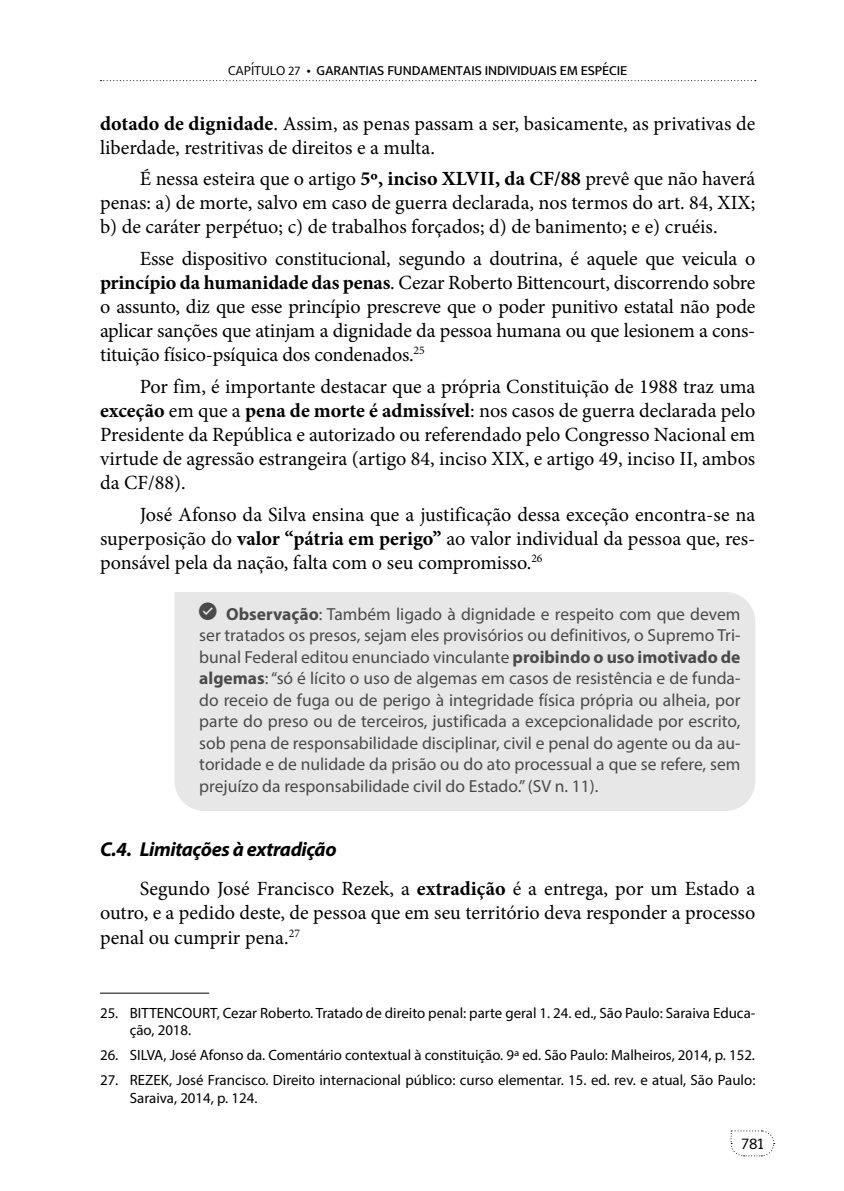
<style>
.page{position:relative;width:844px;height:1191px;background:#fff}
.page>*{position:absolute;margin:0;border:0;box-sizing:border-box;transform-origin:0 0}
.TEXTO{font:20.12px/24.2px "Minion Pro";color:#000;text-align:justify}
.TIT_3{font:italic 700 20.12px "Myriad Pro";letter-spacing:-.02em;color:#000}
.t1{font:17.5px/21.5px "Myriad Pro";color:#4a4a4a;text-align:justify}
.t2{font:300 17.5px "Seb Neue";color:#000}
.RODAPE{font:14.88px/17.5px "Myriad Pro";color:#000}
.t3{font:500 14px "Seb Neue";letter-spacing:-.01em;color:#000}
.t4{font:300 14px "Seb Neue";letter-spacing:-.01em;color:#000}
.s1{font-weight:500}
.s2{font-weight:700}
.s3{font-family:"Segoe MDL2 Assets"}
</style>
<div class="page">
<svg style="left:730px;top:1130px;width:44px;height:26px"></svg>
<svg style="left:100px;top:80px;width:655px;height:1px"></svg>
<div style="left:174px;top:592px;width:581px;height:219px;background:#e7e7e7"></div>
<hr style="left:100px;top:992px;width:109px;height:1px;background:#000">
<p class="t4" style="left:228px;top:62px;width:98px">CAPÍTULO 27 • <span class="s1">GARANT</span></p>
<p class="t3" style="left:365px;top:62px;width:47px">IAS FUNDA</p>
<p class="t3" style="left:429px;top:62px;width:20px">MENTA</p>
<p class="t3" style="left:471px;top:62px;width:156px">IS INDIVIDUAIS EM ESPÉCIE</p>
<p class="TEXTO" style="left:100px;top:111px;width:656px"><span class="s2">dotado de dignidade</span>. Assim, as penas passam a ser, basicamente, as privativas de liberdade, restritivas de direitos e a multa.</p>
<p class="TEXTO" style="left:100px;top:167px;width:656px;text-indent:40px">É nessa esteira que o artigo <span class="s2">5º, inciso XLVII, da CF/88</span> prevê que não haverá penas: a) de morte, salvo em caso de guerra declarada, nos termos do art. 84, XIX; b) de caráter perpétuo; c) de trabalhos forçados; d) de banimento; e e) cruéis.</p>
<p class="TEXTO" style="left:100px;top:246px;width:656px;text-indent:40px">Esse dispositivo constitucional, segundo a doutrina, é aquele que veicula o <span class="s2">princípio da humanidade das penas</span>. Cezar Roberto Bittencourt, discorrendo sobre o assunto, diz que esse princípio prescreve que o poder punitivo estatal não pode aplicar sanções que atinjam a dignidade da pessoa humana ou que lesionem a cons&shy;tituição físico-psíquica dos condenados.<sup>25</sup></p>
<p class="TEXTO" style="left:100px;top:374px;width:656px;text-indent:40px">Por fim, é importante destacar que a própria Constituição de 1988 traz uma <span class="s2">exceção</span> em que a <span class="s2">pena de morte é admissível</span>: nos casos de guerra declarada pelo Presidente da República e autorizado ou referendado pelo Congresso Nacional em virtude de agressão estrangeira (artigo 84, inciso XIX, e artigo 49, inciso II, ambos da CF/88).</p>
<p class="TEXTO" style="left:100px;top:502px;width:656px;text-indent:40px">José Afonso da Silva ensina que a justificação dessa exceção encontra-se na superposição do <span class="s2">valor “pátria em perigo”</span> ao valor individual da pessoa que, res&shy;ponsável pela da nação, falta com o seu compromisso.<sup>26</sup></p>
<p class="t1" style="left:199px;top:603px;width:542px"><span class="s3">ͬ</span> <span class="s2">Observação</span>: Também ligado à dignidade e respeito com que devem ser tratados os presos, sejam eles provisórios ou definitivos, o Supremo Tri&shy;bunal Federal editou enunciado vinculante <span class="s2">proibindo o uso imotivado de algemas</span>: “só é lícito o uso de algemas em casos de resistência e de funda&shy;do receio de fuga ou de perigo à integridade física própria ou alheia, por parte do preso ou de terceiros, justificada a excepcionalidade por escrito, sob pena de responsabilidade disciplinar, civil e penal do agente ou da au&shy;toridade e de nulidade da prisão ou do ato processual a que se refere, sem prejuízo da responsabilidade civil do Estado.” (SV n. 11).</p>
<p class="TIT_3" style="left:100px;top:836px;width:238px">C.4. Limitações à extradição</p>
<p class="TEXTO" style="left:100px;top:876px;width:656px;text-indent:40px">Segundo José Francisco Rezek, a <span class="s2">extradição</span> é a entrega, por um Estado a outro, e a pedido deste, de pessoa que em seu território deva responder a processo penal ou cumprir pena.<sup>27</sup></p>
<p class="RODAPE" style="left:130px;top:1003px;width:627px;text-indent:-30px">25. BITTENCOURT, Cezar Roberto. Tratado de direito penal: parte geral 1. 24. ed., São Paulo: Saraiva Educa&shy;ção, 2018.</p>
<p class="RODAPE" style="left:100px;top:1046px;width:656px">26. SILVA, José Afonso da. Comentário contextual à constituição. 9ª ed. São Paulo: Malheiros, 2014, p. 152.</p>
<p class="RODAPE" style="left:130px;top:1071px;width:627px;text-indent:-30px">27. REZEK, José Francisco. Direito internacional público: curso elementar. 15. ed. rev. e atual, São Paulo:<br>Saraiva, 2014, p. 124.</p>
<p class="t2" style="left:741px;top:1132px;width:24px">781</p>
</div>
